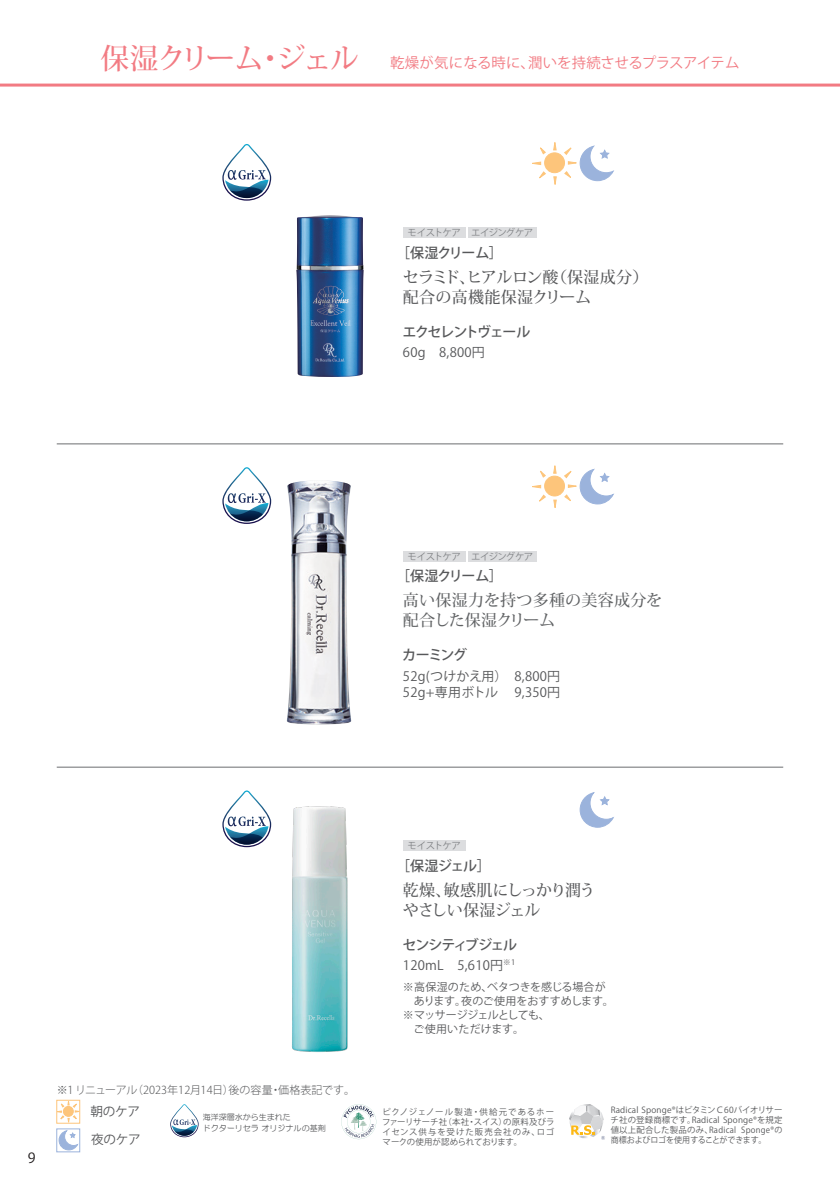
<style>
.page{position:relative;width:840px;height:1191px;background:#fff}
.page>*{position:absolute;margin:0;border:0;box-sizing:border-box;transform-origin:0 0}
.t1{font:500 16px/20px "Koz Min Pr 6 N";letter-spacing:-.01em;color:#57585a}
.t2{font:500 16px/20px "Koz Min Pr 6 N";letter-spacing:.01em;color:#606264}
.t3{font:500 16px/20px "Koz Min Pr 6 N";letter-spacing:-.055em;color:#57585a}
.t4{font:14.4px "Koz Go Pr 6 N";letter-spacing:-.005em;color:#f27b83}
.t5{font:500 14px "Koz Go Pr 6 N";letter-spacing:-.09em;color:#57585a}
.t6{font:14px "Koz Go Pr 6 N";color:#231f20}
.t7{font:13px/16px "Koz Go Pr 6 N";letter-spacing:.02em;color:#57585a}
.t8{font:12.6px "Koz Go Pr 6 N";letter-spacing:-.02em;color:#57585a}
.t9{font:11px/14px "Koz Go Pr 6 N";letter-spacing:-.02em;color:#57585a}
.t10{font:300 11px "Koz Go Pr 6 N";letter-spacing:.005em;color:#57585a}
.t11{font:9.4px "Koz Go Pr 6 N";letter-spacing:-.07em;color:#808285}
.t12{font:8.4px/10px "Koz Go Pr 6 N";letter-spacing:.02em;color:#57585a;text-align:justify}
.t13{font:8px/11px "HG Maru Gothic MPRO";color:#57585a}
.s1{font-family:"Koz Min Pr 6 N";font-weight:500;font-size:28.8px}
</style>
<div class="page">
<hr style="left:57px;top:443px;width:725px;height:1px;background:#6c6d70">
<hr style="left:57px;top:767px;width:725px;height:1px;background:#6c6d70">
<hr style="left:0;top:84px;width:839px;height:3px;background:#f27b83">
<svg style="left:341px;top:1104px;width:35px;height:35px"></svg>
<svg style="left:569px;top:1104px;width:35px;height:35px"></svg>
<svg style="left:170px;top:1104px;width:28px;height:33px"></svg>
<svg style="left:56px;top:1150px;width:24px;height:2px"></svg>
<svg style="left:56px;top:1099px;width:25px;height:51px"></svg>
<img style="left:296px;top:215px;width:67px;height:162px">
<div style="left:468px;top:227px;width:68px;height:11px;background:#dcdddf"></div>
<img style="left:286px;top:480px;width:65px;height:244px">
<div style="left:544px;top:153px;width:20px;height:20px;background:#fdc57b;border-radius:50%"></div>
<div style="left:544px;top:153px;width:20px;height:20px;border:1px solid #fdc57b;border-radius:50%"></div>
<svg style="left:553px;top:142px;width:3px;height:8px"></svg>
<svg style="left:553px;top:176px;width:3px;height:9px"></svg>
<svg style="left:539px;top:171px;width:6px;height:8px"></svg>
<svg style="left:532px;top:162px;width:8px;height:3px"></svg>
<svg style="left:540px;top:147px;width:5px;height:7px"></svg>
<svg style="left:564px;top:146px;width:49px;height:35px"></svg>
<img style="left:244px;top:806px;width:104px;height:246px">
<svg style="left:579px;top:792px;width:34px;height:35px"></svg>
<div style="left:544px;top:476px;width:20px;height:20px;background:#fdc57b;border-radius:50%"></div>
<div style="left:544px;top:476px;width:20px;height:20px;border:1px solid #fdc57b;border-radius:50%"></div>
<svg style="left:553px;top:465px;width:3px;height:8px"></svg>
<svg style="left:553px;top:500px;width:3px;height:8px"></svg>
<svg style="left:539px;top:495px;width:6px;height:7px"></svg>
<svg style="left:532px;top:485px;width:8px;height:3px"></svg>
<svg style="left:540px;top:470px;width:5px;height:7px"></svg>
<svg style="left:564px;top:469px;width:49px;height:35px"></svg>
<div style="left:403px;top:227px;width:62px;height:11px;background:#dcdddf"></div>
<div style="left:468px;top:551px;width:68px;height:11px;background:#dcdddf"></div>
<div style="left:403px;top:551px;width:62px;height:11px;background:#dcdddf"></div>
<div style="left:403px;top:840px;width:62px;height:11px;background:#dcdddf"></div>
<svg style="left:222px;top:144px;width:49px;height:57px"></svg>
<svg style="left:222px;top:467px;width:49px;height:57px"></svg>
<svg style="left:222px;top:790px;width:49px;height:57px"></svg>
<h2 class="t4" style="left:100px;top:55px;width:640px"><span class="s1">保湿クリーム・ジェル</span> 乾燥が気になる時に、潤いを持続させるプラスアイテム</h2>
<p class="t11" style="left:407px;top:228px;width:55px">モイストケア</p>
<p class="t11" style="left:471px;top:228px;width:63px">エイジングケア</p>
<h3 class="t5" style="left:396px;top:245px;width:108px">［保湿クリーム］</h3>
<h1 class="t1" style="left:402px;top:267px;width:247px">セラミド、ヒアルロン酸（保湿成分）配合の高機能保湿クリーム</h1>
<h3 class="t5" style="left:402px;top:324px;width:129px">エクセレントヴェール</h3>
<h3 class="t7" style="left:403px;top:345px;width:83px">60g　8,800円</h3>
<p class="t11" style="left:407px;top:551px;width:127px">モイストケア エイジングケア</p>
<h3 class="t5" style="left:396px;top:568px;width:108px">［保湿クリーム］</h3>
<h1 class="t2" style="left:403px;top:591px;width:261px">高い保湿力を持つ多種の美容成分を配合した保湿クリーム</h1>
<h3 class="t5" style="left:402px;top:647px;width:66px">カーミング</h3>
<h3 class="t7" style="left:403px;top:668px;width:159px">52g(つけかえ用） 8,800円<br>52g+専用ボトル 9,350円</h3>
<h3 class="t6" style="left:28px;top:1149px;width:9px">9</h3>
<h3 class="t10" style="left:57px;top:1083px;width:299px">※1 リニューアル（2023年12月14日）後の容量・価格表記です。</h3>
<h3 class="t8" style="left:91px;top:1132px;width:51px">夜のケア</h3>
<h3 class="t8" style="left:91px;top:1104px;width:51px">朝のケア</h3>
<p class="t13" style="left:203px;top:1111px;width:124px">海洋深層水から生まれた<br>ドクターリセラ オリジナルの基剤</p>
<p class="t11" style="left:407px;top:840px;width:55px">モイストケア</p>
<h3 class="t5" style="left:396px;top:857px;width:96px">［保湿ジェル］</h3>
<h1 class="t3" style="left:403px;top:880px;width:194px">乾燥、敏感肌にしっかり潤うやさしい保湿ジェル</h1>
<h3 class="t5" style="left:402px;top:936px;width:116px">センシティブジェル</h3>
<h3 class="t7" style="left:403px;top:957px;width:114px">120mL　5,610円<sup>※1</sup></h3>
<h3 class="t9" style="left:403px;top:980px;width:212px">※高保湿のため、ベタつきを感じる場合が　あります。夜のご使用をおすすめします。※マッサージジェルとしても、<br>　ご使用いただけます。</h3>
<p class="t12" style="left:382px;top:1107px;width:174px">ピクノジェノール製造・供給元であるホーファーリサーチ社（本社・スイス）の原料及びライセンス供与を受けた販売会社のみ、ロゴマークの使用が認められております。</p>
<p class="t12" style="left:610px;top:1104px;width:173px">Radical Sponge®はビタミンＣ60バイオリサーチ社の登録商標です。Radical Sponge®を規定値以上配合した製品のみ、Radical Sponge®の商標およびロゴを使用することができます。</p>
</div>
